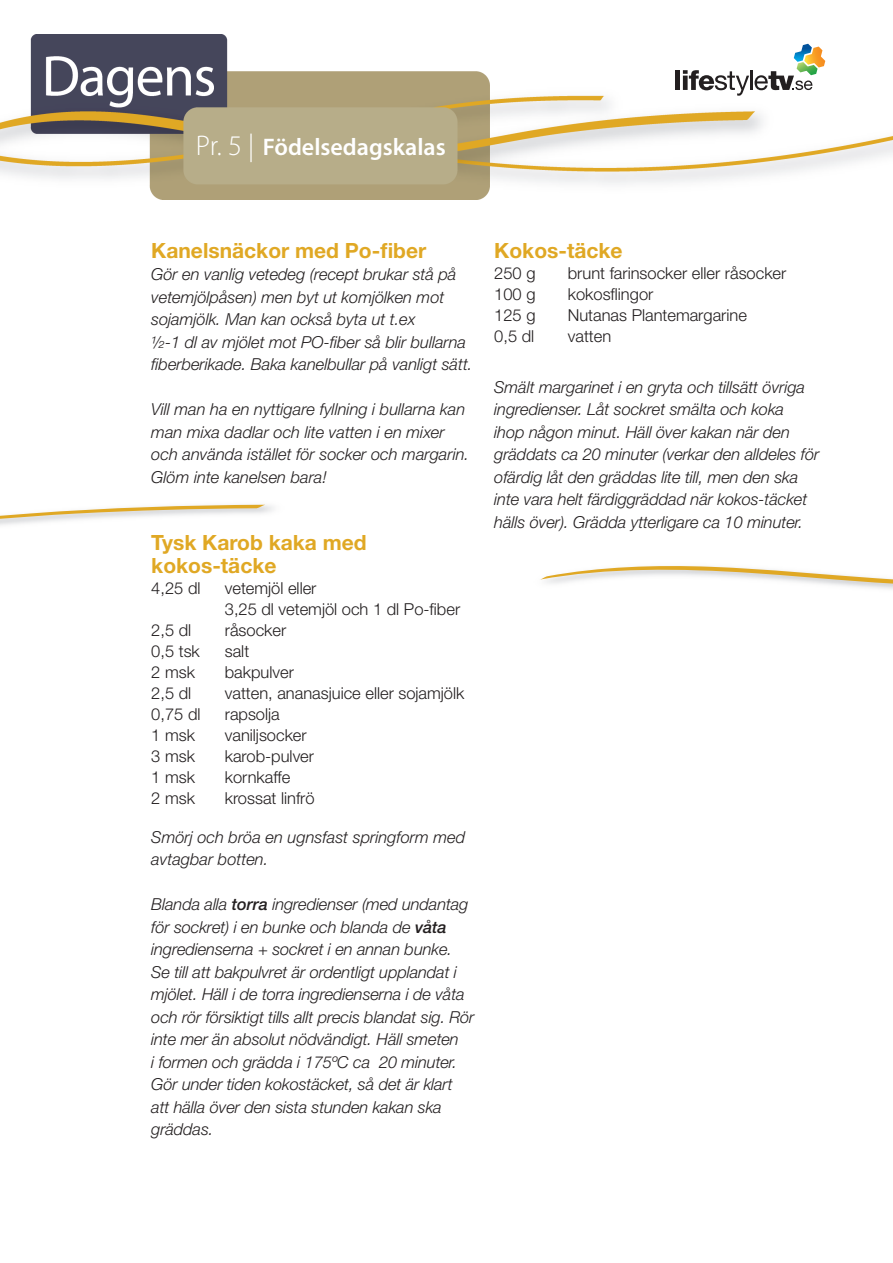
<style>
.page{position:relative;width:893px;height:1263px;background:#fff}
.page>*{position:absolute;margin:0;border:0;box-sizing:border-box;transform-origin:0 0}
.t1{font:300 28.5px "Myriad Pro";color:#fff}
.t2{font:600 24px "Myriad Pro";color:#fff}
.Subhead{font:700 21px/22.5px "Helvetica Neue";color:#e0a824}
.Body_italic{font:italic 300 16.5px/22.5px "Helvetica Neue";letter-spacing:-.005em;color:#231f20}
.Body_text{font:300 16.5px "Helvetica Neue";color:#231f20}
.s1{font-weight:500}
</style>
<div class="page">
<svg style="left:540px;top:566px;width:353px;height:21px"></svg>
<img style="left:0;top:34px;width:893px;height:166px">
<div style="left:675px;top:70px;width:5px;height:20px;background:#231f20"></div>
<svg style="left:683px;top:44px;width:142px;height:52px"></svg>
<svg style="left:0;top:503px;width:265px;height:22px"></svg>
<p class="t1" style="left:196px;top:129px;width:60px">Pr. 5 |</p>
<p class="t2" style="left:263px;top:132px;width:184px">Födelsedagskalas</p>
<p class="Subhead" style="left:151px;top:238px;width:276px">Kanelsnäckor med Po-fiber</p>
<p class="Body_italic" style="left:151px;top:263px;width:323px">Gör en vanlig vetedeg (recept brukar stå på vetemjölpåsen) men byt ut komjölken mot sojamjölk. Man kan också byta ut t.ex<br>½-1 dl av mjölet mot PO-fiber så blir bullarna fiberberikade. Baka kanelbullar på vanligt sätt.</p>
<p class="Body_italic" style="left:151px;top:398px;width:319px">Vill man ha en nyttigare fyllning i bullarna kan man mixa dadlar och lite vatten i en mixer och använda istället för socker och margarin.<br>Glöm inte kanelsen bara!</p>
<p class="Subhead" style="left:151px;top:531px;width:217px">Tysk Karob kaka med kokos-täcke</p>
<p class="Body_text" style="left:151px;top:578px;width:51px">4,25 dl</p>
<p class="Body_text" style="left:225px;top:578px;width:93px">vetemjöl eller</p>
<p class="Body_text" style="left:225px;top:599px;width:237px">3,25 dl vetemjöl och 1 dl Po-fiber</p>
<p class="Body_text" style="left:151px;top:620px;width:42px">2,5 dl</p>
<p class="Body_text" style="left:225px;top:620px;width:63px">råsocker</p>
<p class="Body_text" style="left:151px;top:641px;width:50px">0,5 tsk</p>
<p class="Body_text" style="left:225px;top:641px;width:26px">salt</p>
<p class="Body_text" style="left:151px;top:662px;width:45px">2 msk</p>
<p class="Body_text" style="left:225px;top:662px;width:71px">bakpulver</p>
<p class="Body_text" style="left:151px;top:683px;width:42px">2,5 dl</p>
<p class="Body_text" style="left:225px;top:683px;width:241px">vatten, ananasjuice eller sojamjölk</p>
<p class="Body_text" style="left:151px;top:704px;width:51px">0,75 dl</p>
<p class="Body_text" style="left:225px;top:704px;width:57px">rapsolja</p>
<p class="Body_text" style="left:151px;top:725px;width:45px">1 msk</p>
<p class="Body_text" style="left:225px;top:725px;width:83px">vaniljsocker</p>
<p class="Body_text" style="left:151px;top:746px;width:45px">3 msk</p>
<p class="Body_text" style="left:225px;top:746px;width:91px">karob-pulver</p>
<p class="Body_text" style="left:151px;top:767px;width:45px">1 msk</p>
<p class="Body_text" style="left:225px;top:767px;width:67px">kornkaffe</p>
<p class="Body_text" style="left:151px;top:788px;width:45px">2 msk</p>
<p class="Body_text" style="left:225px;top:788px;width:91px">krossat linfrö</p>
<p class="Body_italic" style="left:151px;top:825px;width:315px">Smörj och bröa en ugnsfast springform med avtagbar botten.</p>
<p class="Body_italic" style="left:151px;top:893px;width:325px">Blanda alla <span class="s1">torra</span> ingredienser (med undantag för sockret) i en bunke och blanda de <span class="s1">våta </span>ingredienserna + sockret i en annan bunke.<br>Se till att bakpulvret är ordentligt upplandat i mjölet. Häll i de torra ingredienserna i de våta och rör försiktigt tills allt precis blandat sig. Rör inte mer än absolut nödvändigt. Häll smeten<br>i formen och grädda i 175ºC ca 20 minuter.<br>Gör under tiden kokostäcket, så det är klart att hälla över den sista stunden kakan ska gräddas.</p>
<p class="Subhead" style="left:494px;top:238px;width:130px">Kokos-täcke</p>
<p class="Body_text" style="left:494px;top:263px;width:43px">250 g</p>
<p class="Body_text" style="left:568px;top:263px;width:220px">brunt farinsocker eller råsocker</p>
<p class="Body_text" style="left:494px;top:284px;width:43px">100 g</p>
<p class="Body_text" style="left:568px;top:284px;width:87px">kokosflingor</p>
<p class="Body_text" style="left:494px;top:305px;width:43px">125 g</p>
<p class="Body_text" style="left:568px;top:305px;width:181px">Nutanas Plantemargarine</p>
<p class="Body_text" style="left:494px;top:326px;width:42px">0,5 dl</p>
<p class="Body_text" style="left:568px;top:326px;width:45px">vatten</p>
<p class="Body_italic" style="left:494px;top:375px;width:326px">Smält margarinet i en gryta och tillsätt övriga ingredienser. Låt sockret smälta och koka<br>ihop någon minut. Häll över kakan när den gräddats ca 20 minuter (verkar den alldeles för ofärdig låt den gräddas lite till, men den ska inte vara helt färdiggräddad när kokos-täcket hälls över). Grädda ytterligare ca 10 minuter.</p>
</div>
